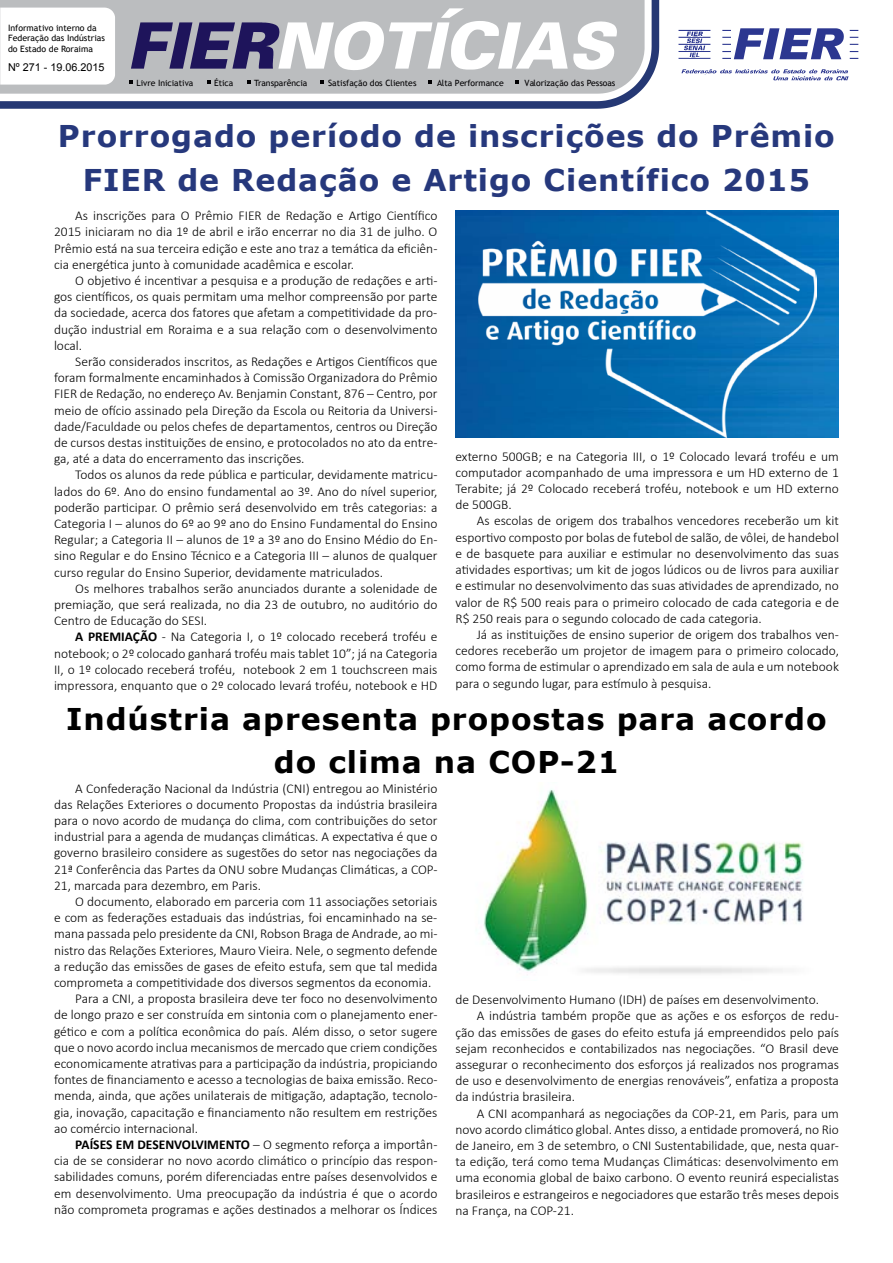
<style>
.page{position:relative;width:893px;height:1263px;background:#fff}
.page>*{position:absolute;margin:0;border:0;box-sizing:border-box;transform-origin:0 0}
.t1{font:700 30px/43.5px "Verdana";letter-spacing:.03em;color:#26387c;text-align:center}
.t2{font:700 30px/43.5px "Verdana";letter-spacing:.03em;color:#000;text-align:center}
.t3{font:300 13.5px/16.2px "Calibri";color:#000;text-align:justify}
.t4{font:10.8px "Arial";color:#000}
.t5{font:8.7px/10.5px "Trebuchet MS";color:#000}
.t6{font:8.55px "Trebuchet MS";color:#010002}
.s1{font-weight:700}
</style>
<div class="page">
<svg style="left:0;top:0;width:659px;height:109px;fill:#bbbdbf"></svg>
<svg style="left:678px;top:28px;width:180px;height:52px"></svg>
<img style="left:455px;top:210px;width:384px;height:228px">
<img style="left:478px;top:210px;width:338px;height:228px">
<img style="left:483px;top:789px;width:320px;height:185px">
<p class="t5" style="left:8px;top:23px;width:98px">Informativo interno da<br>Federação das Indústrias do Estado de Roraima</p>
<p class="t4" style="left:8px;top:60px;width:98px">Nº 271 - 19.06.2015</p>
<p class="t6" style="left:136px;top:78px;width:59px">Livre Iniciativa</p>
<p class="t6" style="left:214px;top:78px;width:21px">Ética</p>
<p class="t6" style="left:254px;top:78px;width:55px">Transparência</p>
<p class="t6" style="left:328px;top:78px;width:90px">Satisfação dos Clientes</p>
<p class="t6" style="left:437px;top:78px;width:68px">Alta Performance</p>
<p class="t6" style="left:525px;top:78px;width:92px">Valorização das Pessoas</p>
<h1 class="t1" style="left:58px;top:114px;width:778px">Prorrogado período de inscrições do Prêmio<br>FIER de Redação e Artigo Científico 2015</h1>
<p class="t3" style="left:54px;top:207px;width:385px;text-indent:21px">As inscrições para O Prêmio FIER de Redação e Artigo Científico 2015 iniciaram no dia 1º de abril e irão encerrar no dia 31 de julho. O Prêmio está na sua terceira edição e este ano traz a temática da eficiên&shy;cia energética junto à comunidade acadêmica e escolar.</p>
<p class="t3" style="left:54px;top:272px;width:385px;text-indent:21px">O objetivo é incentivar a pesquisa e a produção de redações e arti&shy;gos científicos, os quais permitam uma melhor compreensão por parte da sociedade, acerca dos fatores que afetam a competitividade da pro&shy;dução industrial em Roraima e a sua relação com o desenvolvimento local.</p>
<p class="t3" style="left:54px;top:353px;width:385px;text-indent:21px">Serão considerados inscritos, as Redações e Artigos Científicos que foram formalmente encaminhados à Comissão Organizadora do Prêmio FIER de Redação, no endereço Av. Benjamin Constant, 876 – Centro, por meio de ofício assinado pela Direção da Escola ou Reitoria da Universi&shy;dade/Faculdade ou pelos chefes de departamentos, centros ou Direção de cursos destas instituições de ensino, e protocolados no ato da entre&shy;ga, até a data do encerramento das inscrições.</p>
<p class="t3" style="left:54px;top:467px;width:385px;text-indent:21px">Todos os alunos da rede pública e particular, devidamente matricu&shy;lados do 6º. Ano do ensino fundamental ao 3º. Ano do nível superior, poderão participar. O prêmio será desenvolvido em três categorias: a Categoria I – alunos do 6º ao 9º ano do Ensino Fundamental do Ensino Regular; a Categoria II – alunos de 1º a 3º ano do Ensino Médio do En&shy;sino Regular e do Ensino Técnico e a Categoria III – alunos de qualquer curso regular do Ensino Superior, devidamente matriculados.</p>
<p class="t3" style="left:54px;top:580px;width:385px;text-indent:21px">Os melhores trabalhos serão anunciados durante a solenidade de premiação, que será realizada, no dia 23 de outubro, no auditório do Centro de Educação do SESI.</p>
<p class="t3" style="left:54px;top:629px;width:385px;text-indent:21px"><span class="s1">A PREMIAÇÃO</span> - Na Categoria I, o 1º colocado receberá troféu e notebook; o 2º colocado ganhará troféu mais tablet 10”; já na Categoria II, o 1º colocado receberá troféu, notebook 2 em 1 touchscreen mais impressora, enquanto que o 2º colocado levará troféu, notebook e HD</p>
<p class="t3" style="left:455px;top:448px;width:385px">externo 500GB; e na Categoria III, o 1º Colocado levará troféu e um computador acompanhado de uma impressora e um HD externo de 1<br>Terabite; já 2º Colocado receberá troféu, notebook e um HD externo de 500GB.</p>
<p class="t3" style="left:455px;top:513px;width:385px;text-indent:21px">As escolas de origem dos trabalhos vencedores receberão um kit esportivo composto por bolas de futebol de salão, de vôlei, de handebol e de basquete para auxiliar e estimular no desenvolvimento das suas atividades esportivas; um kit de jogos lúdicos ou de livros para auxiliar e estimular no desenvolvimento das suas atividades de aprendizado, no valor de R$ 500 reais para o primeiro colocado de cada categoria e de R$ 250 reais para o segundo colocado de cada categoria.</p>
<p class="t3" style="left:455px;top:626px;width:385px;text-indent:21px">Já as instituições de ensino superior de origem dos trabalhos ven&shy;cedores receberão um projetor de imagem para o primeiro colocado, como forma de estimular o aprendizado em sala de aula e um notebook para o segundo lugar, para estímulo à pesquisa.</p>
<h1 class="t2" style="left:66px;top:696px;width:762px">Indústria apresenta propostas para acordo do clima na COP-21</h1>
<p class="t3" style="left:54px;top:780px;width:385px;text-indent:21px">A Confederação Nacional da Indústria (CNI) entregou ao Ministério das Relações Exteriores o documento Propostas da indústria brasileira para o novo acordo de mudança do clima, com contribuições do setor industrial para a agenda de mudanças climáticas. A expectativa é que o governo brasileiro considere as sugestões do setor nas negociações da 21ª Conferência das Partes da ONU sobre Mudanças Climáticas, a COP-21, marcada para dezembro, em Paris.</p>
<p class="t3" style="left:75px;top:893px;width:364px">O documento, elaborado em parceria com 11 associações setoriais</p>
<p class="t3" style="left:54px;top:909px;width:385px">e com as federações estaduais das indústrias, foi encaminhado na se-</p>
<p class="t3" style="left:54px;top:926px;width:385px">mana passada pelo presidente da CNI, Robson Braga de Andrade, ao mi-</p>
<p class="t3" style="left:54px;top:942px;width:385px">nistro das Relações Exteriores, Mauro Vieira. Nele, o segmento defende</p>
<p class="t3" style="left:54px;top:958px;width:385px">a redução das emissões de gases de efeito estufa, sem que tal medida</p>
<p class="t3" style="left:54px;top:974px;width:379px">comprometa a competitividade dos diversos segmentos da economia.</p>
<p class="t3" style="left:75px;top:990px;width:364px">Para a CNI, a proposta brasileira deve ter foco no desenvolvimento</p>
<p class="t3" style="left:54px;top:1007px;width:385px">de longo prazo e ser construída em sintonia com o planejamento ener-</p>
<p class="t3" style="left:54px;top:1023px;width:385px">gético e com a política econômica do país. Além disso, o setor sugere</p>
<p class="t3" style="left:54px;top:1039px;width:385px">que o novo acordo inclua mecanismos de mercado que criem condições</p>
<p class="t3" style="left:54px;top:1055px;width:385px">economicamente atrativas para a participação da indústria, propiciando</p>
<p class="t3" style="left:54px;top:1071px;width:385px">fontes de financiamento e acesso a tecnologias de baixa emissão. Reco-</p>
<p class="t3" style="left:54px;top:1088px;width:385px">menda, ainda, que ações unilaterais de mitigação, adaptação, tecnolo-</p>
<p class="t3" style="left:54px;top:1104px;width:385px">gia, inovação, capacitação e financiamento não resultem em restrições</p>
<p class="t3" style="left:54px;top:1120px;width:146px">ao comércio internacional.</p>
<p class="t3" style="left:75px;top:1136px;width:364px"><span class="s1">PAÍSES EM DESENVOLVIMENTO</span> – O segmento reforça a importân-</p>
<p class="t3" style="left:54px;top:1152px;width:385px">cia de se considerar no novo acordo climático o princípio das respon-</p>
<p class="t3" style="left:54px;top:1169px;width:385px">sabilidades comuns, porém diferenciadas entre países desenvolvidos e</p>
<p class="t3" style="left:54px;top:1185px;width:385px">em desenvolvimento. Uma preocupação da indústria é que o acordo</p>
<p class="t3" style="left:54px;top:1201px;width:385px">não comprometa programas e ações destinados a melhorar os Índices</p>
<p class="t3" style="left:455px;top:991px;width:365px">de Desenvolvimento Humano (IDH) de países em desenvolvimento.</p>
<p class="t3" style="left:477px;top:1008px;width:364px">A indústria também propõe que as ações e os esforços de redu-</p>
<p class="t3" style="left:455px;top:1024px;width:385px">ção das emissões de gases do efeito estufa já empreendidos pelo país</p>
<p class="t3" style="left:455px;top:1040px;width:385px">sejam reconhecidos e contabilizados nas negociações. “O Brasil deve</p>
<p class="t3" style="left:455px;top:1056px;width:385px">assegurar o reconhecimento dos esforços já realizados nos programas</p>
<p class="t3" style="left:455px;top:1072px;width:385px">de uso e desenvolvimento de energias renováveis”, enfatiza a proposta</p>
<p class="t3" style="left:455px;top:1089px;width:121px">da indústria brasileira.</p>
<p class="t3" style="left:477px;top:1105px;width:364px">A CNI acompanhará as negociações da COP-21, em Paris, para um</p>
<p class="t3" style="left:455px;top:1121px;width:385px">novo acordo climático global. Antes disso, a entidade promoverá, no Rio</p>
<p class="t3" style="left:455px;top:1137px;width:385px">de Janeiro, em 3 de setembro, o CNI Sustentabilidade, que, nesta quar-</p>
<p class="t3" style="left:455px;top:1153px;width:385px">ta edição, terá como tema Mudanças Climáticas: desenvolvimento em</p>
<p class="t3" style="left:455px;top:1170px;width:385px">uma economia global de baixo carbono. O evento reunirá especialistas</p>
<p class="t3" style="left:455px;top:1186px;width:385px">brasileiros e estrangeiros e negociadores que estarão três meses depois</p>
<p class="t3" style="left:455px;top:1202px;width:120px">na França, na COP-21.</p>
</div>
